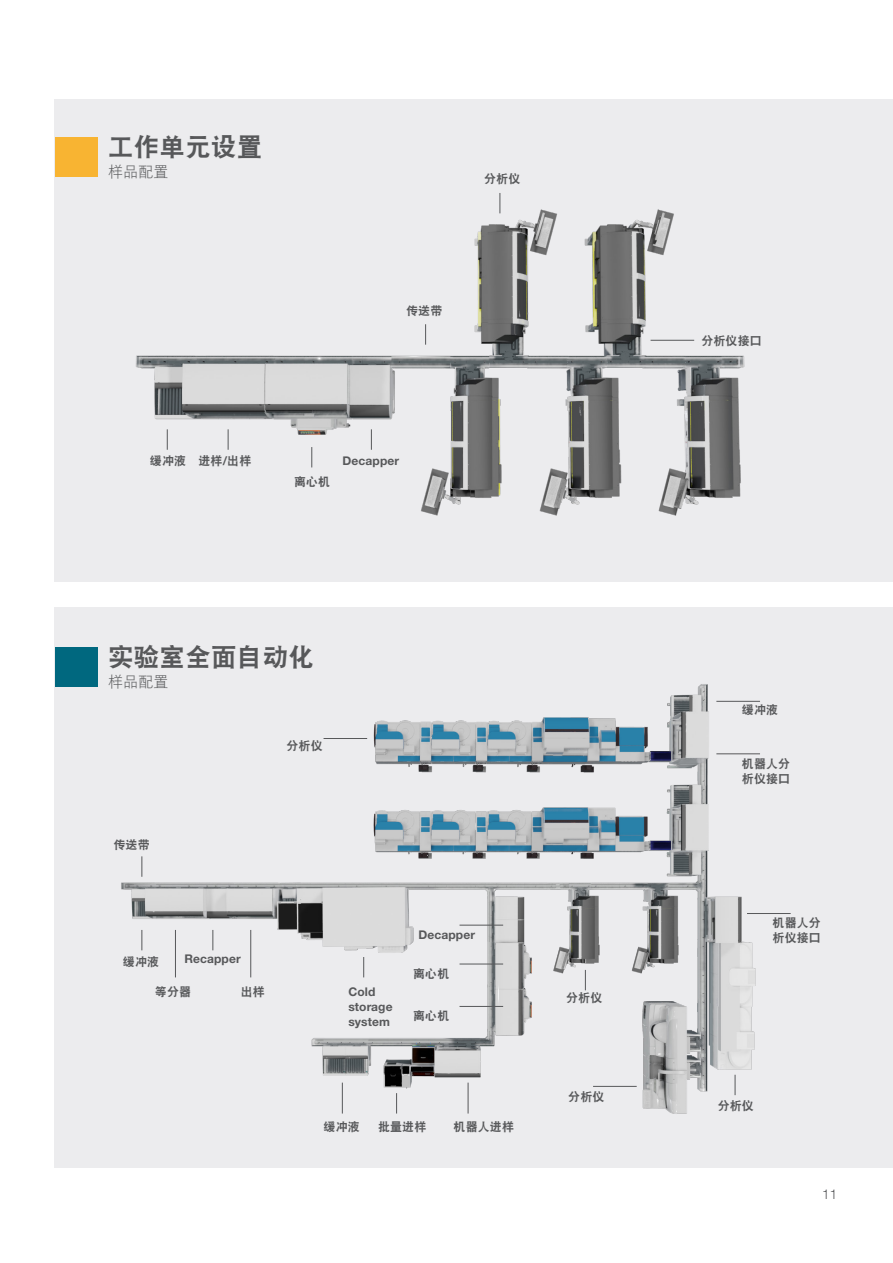
<style>
.page{position:relative;width:893px;height:1263px;background:#fff}
.page>*{position:absolute;margin:0;border:0;box-sizing:border-box;transform-origin:0 0}
.Body_Copy{font:25.5px "DF Hei W9";letter-spacing:.01em;color:#57585a}
.Body_Copy-2{font:15px "DF Hei W3";letter-spacing:.01em;color:#57585a}
.t1{font:300 13.5px "Helvetica Neue LTW1 G";color:#57585a}
.Body_Copy-3{font:12px/15px "DF Hei W9";letter-spacing:.01em;color:#57585a}
.Body_Copy-4{font:700 12px/15px "Helvetica Neue LTW1 G";letter-spacing:.01em;color:#57585a}
.s1{font-family:"Helvetica Neue LTW1 G";font-weight:700}
</style>
<div class="page">
<div style="left:55px;top:607px;width:838px;height:561px;background:#ececee"></div>
<div style="left:55px;top:99px;width:838px;height:482px;background:#ececee"></div>
<img style="left:121px;top:684px;width:639px;height:430px">
<hr style="left:459px;top:925px;width:44px;height:1px;background:#57585a">
<hr style="left:459px;top:1006px;width:44px;height:1px;background:#57585a">
<hr style="left:593px;top:1086px;width:44px;height:1px;background:#57585a">
<hr style="left:747px;top:913px;width:44px;height:1px;background:#57585a">
<svg style="left:585px;top:970px;width:1px;height:20px"></svg>
<svg style="left:141px;top:856px;width:1px;height:21px"></svg>
<svg style="left:141px;top:930px;width:1px;height:20px"></svg>
<hr style="left:175px;top:930px;width:1px;height:47px;background:#57585a">
<svg style="left:212px;top:930px;width:1px;height:20px"></svg>
<hr style="left:250px;top:930px;width:1px;height:47px;background:#57585a">
<svg style="left:363px;top:957px;width:1px;height:20px"></svg>
<svg style="left:735px;top:1075px;width:1px;height:20px"></svg>
<hr style="left:716px;top:753px;width:44px;height:1px;background:#57585a">
<hr style="left:716px;top:701px;width:44px;height:1px;background:#57585a">
<hr style="left:324px;top:738px;width:43px;height:1px;background:#57585a">
<hr style="left:342px;top:1082px;width:1px;height:31px;background:#57585a">
<svg style="left:396px;top:1093px;width:1px;height:20px"></svg>
<hr style="left:468px;top:1082px;width:1px;height:31px;background:#57585a">
<img style="left:94px;top:153px;width:651px;height:363px">
<hr style="left:651px;top:340px;width:43px;height:1px;background:#57585a">
<svg style="left:371px;top:429px;width:1px;height:21px"></svg>
<svg style="left:311px;top:447px;width:1px;height:20px"></svg>
<svg style="left:228px;top:429px;width:1px;height:21px"></svg>
<svg style="left:167px;top:429px;width:1px;height:21px"></svg>
<svg style="left:500px;top:193px;width:1px;height:20px"></svg>
<svg style="left:425px;top:324px;width:1px;height:21px"></svg>
<div style="left:55px;top:137px;width:42px;height:39px;background:#f8b432"></div>
<div style="left:55px;top:647px;width:42px;height:39px;background:#00687f"></div>
<hr style="left:459px;top:964px;width:44px;height:1px;background:#57585a">
<p class="Body_Copy" style="left:108px;top:134px;width:156px">工作单元设置</p>
<p class="Body_Copy-2" style="left:108px;top:164px;width:62px">样品配置</p>
<p class="Body_Copy-3" style="left:484px;top:171px;width:38px">分析仪</p>
<p class="Body_Copy-3" style="left:406px;top:303px;width:38px">传送带</p>
<p class="Body_Copy-3" style="left:150px;top:453px;width:38px">缓冲液</p>
<p class="Body_Copy-3" style="left:198px;top:453px;width:54px">进样<span class="s1">/</span>出样</p>
<p class="Body_Copy-3" style="left:294px;top:474px;width:38px">离心机</p>
<p class="Body_Copy-4" style="left:342px;top:453px;width:58px">Decapper</p>
<p class="Body_Copy" style="left:108px;top:644px;width:207px">实验室全面自动化</p>
<p class="Body_Copy-2" style="left:108px;top:674px;width:62px">样品配置</p>
<p class="Body_Copy-3" style="left:286px;top:738px;width:38px">分析仪</p>
<p class="Body_Copy-3" style="left:114px;top:837px;width:38px">传送带</p>
<p class="Body_Copy-3" style="left:123px;top:954px;width:38px">缓冲液</p>
<p class="Body_Copy-4" style="left:184px;top:951px;width:58px">Recapper</p>
<p class="Body_Copy-3" style="left:155px;top:984px;width:38px">等分器</p>
<p class="Body_Copy-3" style="left:241px;top:984px;width:26px">出样</p>
<p class="Body_Copy-4" style="left:348px;top:984px;width:46px">Cold storage system</p>
<p class="Body_Copy-4" style="left:418px;top:927px;width:58px">Decapper</p>
<p class="Body_Copy-3" style="left:413px;top:966px;width:38px">离心机</p>
<p class="Body_Copy-3" style="left:413px;top:1008px;width:38px">离心机</p>
<p class="Body_Copy-3" style="left:324px;top:1119px;width:38px">缓冲液</p>
<p class="Body_Copy-3" style="left:378px;top:1119px;width:50px">批量进样</p>
<p class="Body_Copy-3" style="left:454px;top:1119px;width:62px">机器人进样</p>
<p class="Body_Copy-3" style="left:566px;top:990px;width:38px">分析仪</p>
<p class="Body_Copy-3" style="left:568px;top:1089px;width:38px">分析仪</p>
<p class="Body_Copy-3" style="left:701px;top:333px;width:62px">分析仪接口</p>
<p class="Body_Copy-3" style="left:742px;top:702px;width:38px">缓冲液</p>
<p class="Body_Copy-3" style="left:742px;top:756px;width:50px">机器人分析仪接口</p>
<p class="Body_Copy-3" style="left:772px;top:915px;width:50px">机器人分析仪接口</p>
<p class="Body_Copy-3" style="left:718px;top:1098px;width:38px">分析仪</p>
<p class="t1" style="left:822px;top:1185px;width:17px">11</p>
</div>
